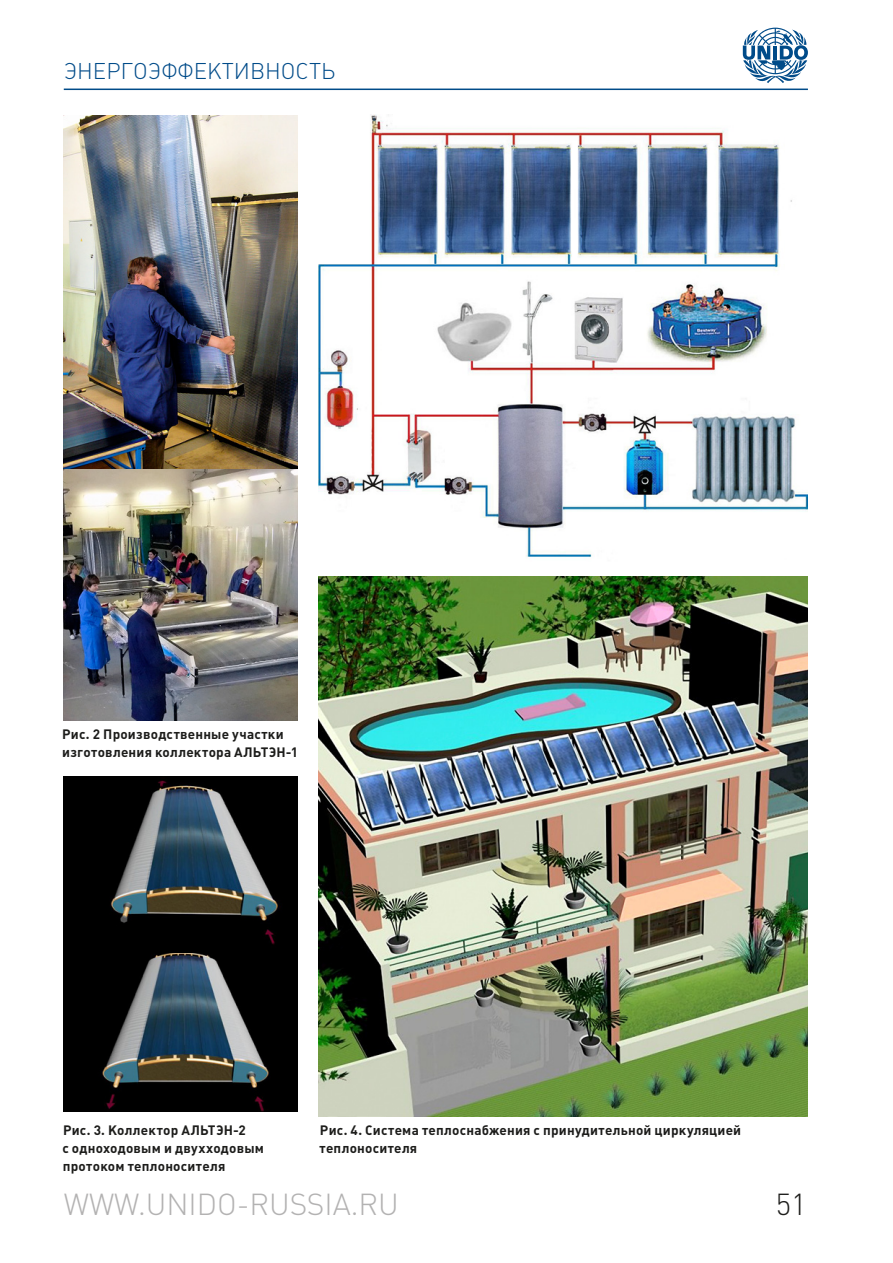
<style>
.page{position:relative;width:893px;height:1263px;background:#fff}
.page>*{position:absolute;margin:0;border:0;box-sizing:border-box;transform-origin:0 0}
.t1{font:30px "Plumb Light C";color:#b3b2b2}
.t2{font:30px "Plumb Light C";color:#1d1d1b}
.t3{font:22.5px "Plumb Light C";color:#004b89}
.t4{font:13.5px/18px "Plumb Bold C";letter-spacing:.015em;color:#1d1d1b}
</style>
<div class="page">
<hr style="left:64px;top:89px;width:744px;height:1px;background:#004b89">
<img style="left:319px;top:115px;width:489px;height:442px">
<img style="left:319px;top:576px;width:489px;height:540px">
<img style="left:64px;top:116px;width:234px;height:604px">
<img style="left:64px;top:952px;width:234px;height:160px">
<img style="left:64px;top:776px;width:234px;height:176px">
<svg style="left:743px;top:28px;width:65px;height:55px"></svg>
<h2 class="t3" style="left:64px;top:58px;width:273px">ЭНЕРГОЭФФЕКТИВНОСТЬ</h2>
<p class="t4" style="left:62px;top:724px;width:238px">Рис. 2 Производственные участки изготовления коллектора АЛЬТЭН‑1</p>
<p class="t4" style="left:319px;top:1120px;width:423px">Рис. 4. Система теплоснабжения с принудительной циркуляцией теплоносителя</p>
<p class="t4" style="left:62px;top:1120px;width:203px">Рис. 3. Коллектор АЛЬТЭН‑2<br>с одноходовым и двухходовым протоком теплоносителя</p>
<h1 class="t1" style="left:64px;top:1187px;width:26px">WWW</h1>
<h1 class="t1" style="left:138px;top:1187px;width:239px">.UNIDO-RUSSIA.RU</h1>
<h1 class="t2" style="left:776px;top:1187px;width:32px">51</h1>
</div>
